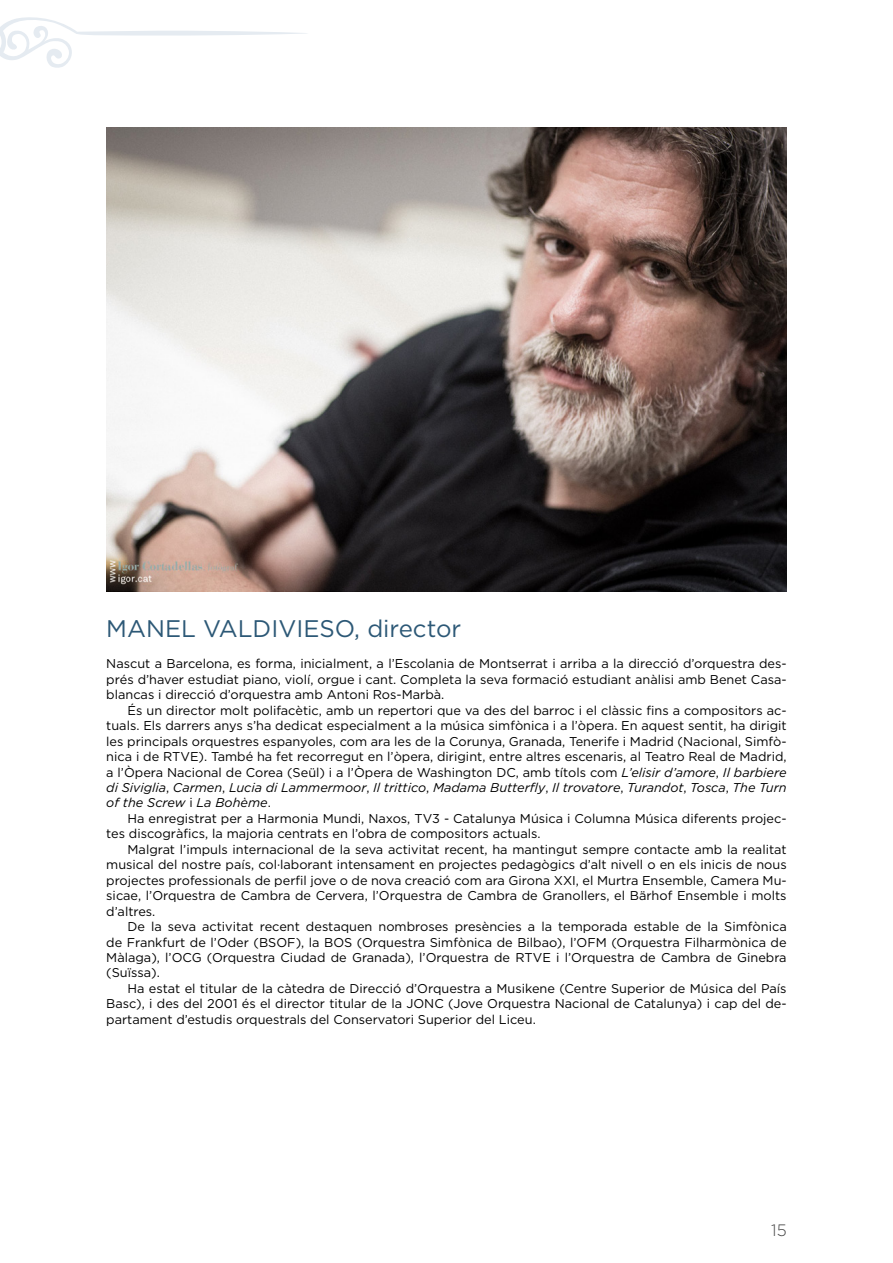
<style>
.page{position:relative;width:893px;height:1263px;background:#fff}
.page>*{position:absolute;margin:0;border:0;box-sizing:border-box;transform-origin:0 0}
.t1{font:24px "Gotham HTF";color:#2c5876}
.t2{font:300 16.5px "Gotham HTF";color:#484848}
.t3{font:12.75px/15.5px "Gotham HTF";color:#000;text-align:justify}
.s1{font-style:italic}
</style>
<div class="page">
<svg style="left:0;top:17px;width:307px;height:51px"></svg>
<img style="left:106px;top:128px;width:681px;height:463px">
<h1 class="t1" style="left:106px;top:616px;width:356px">MANEL VALDIVIESO, director</h1>
<p class="t3" style="left:106px;top:656px;width:682px">Nascut a Barcelona, es forma, inicialment, a l’Escolania de Montserrat i arriba a la direcció d’orquestra des&shy;prés d’haver estudiat piano, violí, orgue i cant. Completa la seva formació estudiant anàlisi amb Benet Casa&shy;blancas i direcció d’orquestra amb Antoni Ros-Marbà.</p>
<p class="t3" style="left:106px;top:702px;width:682px;text-indent:21px">És un director molt polifacètic, amb un repertori que va des del barroc i el clàssic fins a compositors ac&shy;tuals. Els darrers anys s’ha dedicat especialment a la música simfònica i a l’òpera. En aquest sentit, ha dirigit les principals orquestres espanyoles, com ara les de la Corunya, Granada, Tenerife i Madrid (Nacional, Simfò&shy;nica i de RTVE). També ha fet recorregut en l’òpera, dirigint, entre altres escenaris, al Teatro Real de Madrid, a l’Òpera Nacional de Corea (Seül) i a l’Òpera de Washington DC, amb títols com <span class="s1">L’elisir d’amore</span>, <span class="s1">Il barbiere di Siviglia</span>, <span class="s1">Carmen</span>, <span class="s1">Lucia di Lammermoor</span>, <span class="s1">Il trittico</span>, <span class="s1">Madama Butterfly</span>, <span class="s1">Il trovatore</span>, <span class="s1">Turandot</span>, <span class="s1">Tosca</span>, <span class="s1">The Turn of the Screw</span> i <span class="s1">La Bohème</span>.</p>
<p class="t3" style="left:106px;top:810px;width:682px;text-indent:21px">Ha enregistrat per a Harmonia Mundi, Naxos, TV3 - Catalunya Música i Columna Música diferents projec&shy;tes discogràfics, la majoria centrats en l’obra de compositors actuals.</p>
<p class="t3" style="left:106px;top:841px;width:682px;text-indent:21px">Malgrat l’impuls internacional de la seva activitat recent, ha mantingut sempre contacte amb la realitat musical del nostre país, col·laborant intensament en projectes pedagògics d’alt nivell o en els inicis de nous projectes professionals de perfil jove o de nova creació com ara Girona XXI, el Murtra Ensemble, Camera Mu&shy;sicae, l’Orquestra de Cambra de Cervera, l’Orquestra de Cambra de Granollers, el Bärhof Ensemble i molts d’altres.</p>
<p class="t3" style="left:106px;top:919px;width:682px;text-indent:21px">De la seva activitat recent destaquen nombroses presències a la temporada estable de la Simfònica de Frankfurt de l’Oder (BSOF), la BOS (Orquestra Simfònica de Bilbao), l’OFM (Orquestra Filharmònica de Màlaga), l’OCG (Orquestra Ciudad de Granada), l’Orquestra de RTVE i l’Orquestra de Cambra de Ginebra (Suïssa).</p>
<p class="t3" style="left:106px;top:980px;width:682px;text-indent:21px">Ha estat el titular de la càtedra de Direcció d’Orquestra a Musikene (Centre Superior de Música del País Basc), i des del 2001 és el director titular de la JONC (Jove Orquestra Nacional de Catalunya) i cap del de&shy;partament d’estudis orquestrals del Conservatori Superior del Liceu.</p>
<p class="t2" style="left:771px;top:1221px;width:17px">15</p>
</div>
